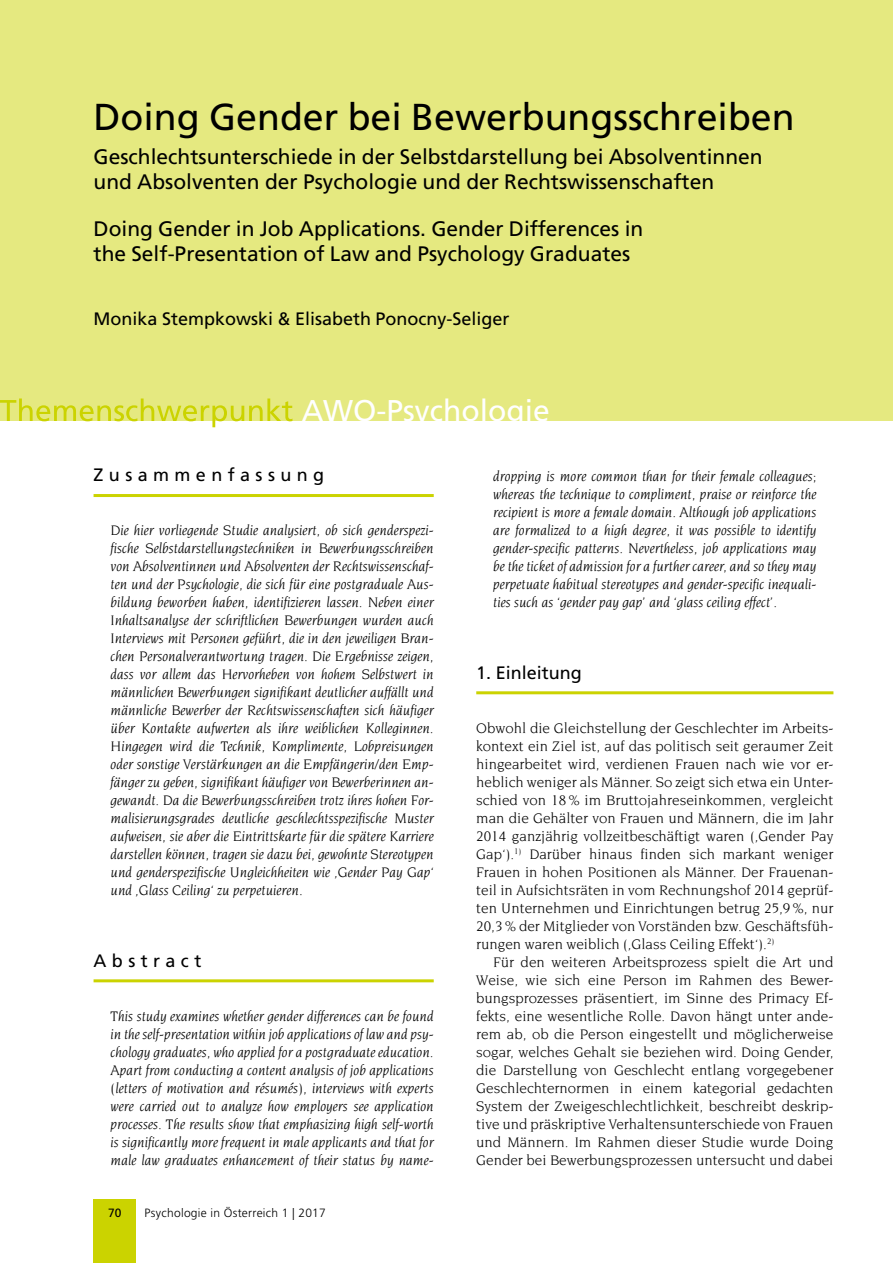
<style>
.page{position:relative;width:893px;height:1263px;background:#fff}
.page>*{position:absolute;margin:0;border:0;box-sizing:border-box;transform-origin:0 0}
.t1{font:37.5px "Frutiger";color:#000}
.t2{font:30px "Frutiger";color:#fff}
.t3{font:21px/25.2px "Frutiger";color:#000}
.t4{font:18px "Frutiger";color:#000}
.t5{font:18px "Frutiger";letter-spacing:.3em;color:#000}
.t6{font:italic 15px/18px "Novarese";color:#000;text-align:justify}
.t7{font:15px/18px "Novarese";color:#000;text-align:justify}
.t8{font:300 12px "Frutiger";letter-spacing:.025em;color:#000}
.t9{font:12px "Frutiger";color:#000}
</style>
<div class="page">
<div style="left:0;top:0;width:893px;height:421px;background:#e5e980"></div>
<svg style="left:0;top:398px;width:292px;height:29px"></svg>
<div style="left:94px;top:1199px;width:42px;height:64px;background:#cbd300"></div>
<hr style="left:94px;top:494px;width:340px;height:3px;background:#cbd300">
<hr style="left:94px;top:979px;width:340px;height:3px;background:#cbd300">
<hr style="left:476px;top:691px;width:357px;height:3px;background:#cbd300">
<h1 class="t1" style="left:94px;top:95px;width:703px">Doing Gender bei Bewerbungsschreiben</h1>
<h3 class="t3" style="left:94px;top:144px;width:671px">Geschlechtsunterschiede in der Selbstdarstellung bei Absolventinnen und Absolventen der Psychologie und der Rechtswissenschaften</h3>
<h3 class="t3" style="left:94px;top:216px;width:551px">Doing Gender in Job Applications. Gender Differences in the Self-Presentation of Law and Psychology Graduates</h3>
<p class="t4" style="left:94px;top:308px;width:418px">Monika Stempkowski &amp; Elisabeth Ponocny-Seliger</p>
<h2 class="t2" style="left:302px;top:393px;width:249px">AWO-Psychologie</h2>
<p class="t5" style="left:94px;top:464px;width:232px">Zusammenfassung</p>
<p class="t6" style="left:111px;top:520px;width:325px">Die hier vorliegende Studie analysiert, ob sich genderspezi&shy;fische Selbstdarstellungstechniken in Bewerbungsschreiben von Absolventinnen und Absolventen der Rechtswissenschaf&shy;ten und der Psychologie, die sich für eine postgraduale Aus&shy;bildung beworben haben, identifizieren lassen. Neben einer Inhaltsanalyse der schriftlichen Bewerbungen wurden auch Interviews mit Personen geführt, die in den jeweiligen Bran&shy;chen Personalverantwortung tragen. Die Ergebnisse zeigen, dass vor allem das Hervorheben von hohem Selbstwert in männlichen Bewerbungen signifikant deutlicher auffällt und männliche Bewerber der Rechtswissenschaften sich häufiger über Kontakte aufwerten als ihre weiblichen Kolleginnen.<br>Hingegen wird die Technik, Komplimente, Lobpreisungen oder sonstige Verstärkungen an die Empfängerin/den Emp&shy;fänger zu geben, signifikant häufiger von Bewerberinnen an&shy;gewandt. Da die Bewerbungsschreiben trotz ihres hohen For&shy;malisierungsgrades deutliche geschlechtsspezifische Muster aufweisen, sie aber die Eintrittskarte für die spätere Karriere darstellen können, tragen sie dazu bei, gewohnte Stereotypen und genderspezifische Ungleichheiten wie ‚Gender Pay Gap‘ und ‚Glass Ceiling‘ zu perpetuieren.</p>
<p class="t5" style="left:94px;top:950px;width:109px">Abstract</p>
<p class="t6" style="left:111px;top:1006px;width:325px">This study examines whether gender differences can be found in the self-presentation within job applications of law and psy&shy;chology graduates, who applied for a postgraduate education.<br>Apart from conducting a content analysis of job applications (letters of motivation and résumés), interviews with experts were carried out to analyze how employers see application processes. The results show that emphasizing high self-worth is significantly more frequent in male applicants and that for male law graduates enhancement of their status by name-</p>
<p class="t9" style="left:108px;top:1205px;width:15px">70</p>
<p class="t8" style="left:145px;top:1206px;width:183px">Psychologie in Österreich 1 | 2017</p>
<p class="t6" style="left:493px;top:466px;width:325px">dropping is more common than for their female colleagues; whereas the technique to compliment, praise or reinforce the recipient is more a female domain. Although job applications are formalized to a high degree, it was possible to identify gender-specific patterns. Nevertheless, job applications may be the ticket of admission for a further career, and so they may perpetuate habitual stereotypes and gender-specific inequali&shy;ties such as ‘gender pay gap’ and ‘glass ceiling effect’.</p>
<p class="t4" style="left:476px;top:662px;width:107px">1. Einleitung</p>
<p class="t7" style="left:476px;top:718px;width:359px">Obwohl die Gleichstellung der Geschlechter im Arbeits&shy;kontext ein Ziel ist, auf das politisch seit geraumer Zeit hingearbeitet wird, verdienen Frauen nach wie vor er&shy;heblich weniger als Männer. So zeigt sich etwa ein Unter&shy;schied von 18 % im Bruttojahreseinkommen, vergleicht man die Gehälter von Frauen und Männern, die im Jahr 2014 ganzjährig vollzeitbeschäftigt waren (‚Gender Pay Gap‘).<sup>1)</sup> Darüber hinaus finden sich markant weniger Frauen in hohen Positionen als Männer. Der Frauenan&shy;teil in Aufsichtsräten in vom Rechnungshof 2014 geprüf&shy;ten Unternehmen und Einrichtungen betrug 25,9 %, nur 20,3 % der Mitglieder von Vorständen bzw. Geschäftsfüh&shy;rungen waren weiblich (‚Glass Ceiling Effekt‘).<sup>2)</sup></p>
<p class="t7" style="left:476px;top:952px;width:359px;text-indent:17px">Für den weiteren Arbeitsprozess spielt die Art und Weise, wie sich eine Person im Rahmen des Bewer&shy;bungsprozesses präsentiert, im Sinne des Primacy Ef&shy;fekts, eine wesentliche Rolle. Davon hängt unter ande&shy;rem ab, ob die Person eingestellt und möglicherweise sogar, welches Gehalt sie beziehen wird. Doing Gender, die Darstellung von Geschlecht entlang vorgegebener Geschlechternormen in einem kategorial gedachten System der Zweigeschlechtlichkeit, beschreibt deskrip&shy;tive und präskriptive Verhaltensunterschiede von Frauen und Männern. Im Rahmen dieser Studie wurde Doing Gender bei Bewerbungsprozessen untersucht und dabei</p>
</div>
